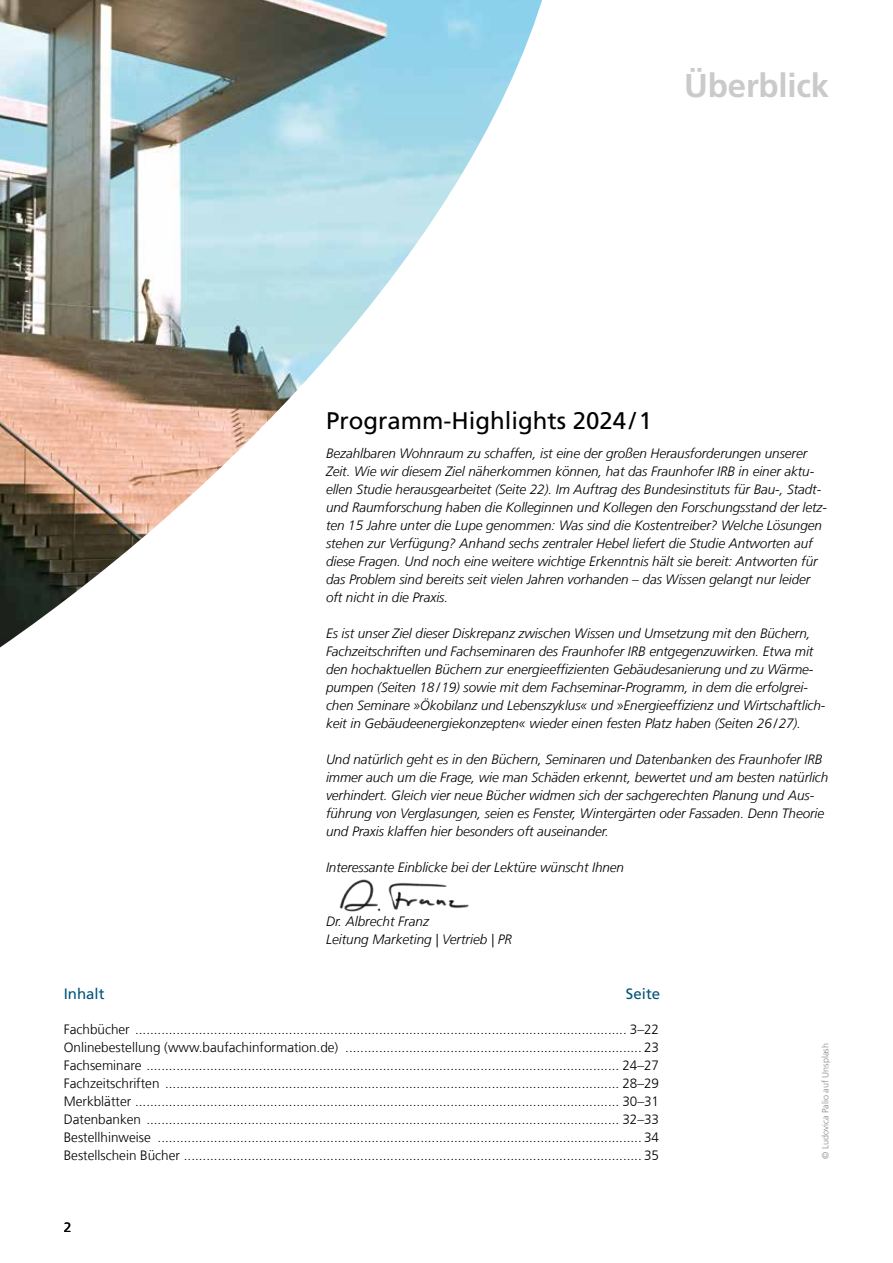
<style>
.page{position:relative;width:893px;height:1263px;background:#fff}
.page>*{position:absolute;margin:0;border:0;box-sizing:border-box;transform-origin:0 0}
.t1{font:700 33px "Frutiger LT Com";letter-spacing:-.005em;color:#cacaca}
.t2{font:24px "Frutiger LT Std";color:#000}
.t3{font:15px "Frutiger LT Com";color:#005478}
.t4{font:italic 300 13.5px/18px "Frutiger LT Com";letter-spacing:-.005em;color:#000}
.t5{font:300 13.5px/18px "Frutiger LT Com";color:#000;text-align:justify}
.t6{font:13.5px "Frutiger LT Com";color:#000}
.t7{font:300 9px "Frutiger LT Com";color:#878787}
</style>
<div class="page">
<svg style="left:0;top:0;width:542px;height:648px"></svg>
<img style="left:339px;top:879px;width:130px;height:33px">
<h1 class="t1" style="left:684px;top:66px;width:147px">Überblick</h1>
<h2 class="t2" style="left:326px;top:407px;width:328px">Programm-Highlights 2024/1</h2>
<p class="t4" style="left:326px;top:444px;width:502px">Bezahlbaren Wohnraum zu schaffen, ist eine der großen Herausforderungen unserer Zeit. Wie wir diesem Ziel näherkommen können, hat das Fraunhofer IRB in einer aktu&shy;ellen Studie herausgearbeitet (Seite 22). Im Auftrag des Bundesinstituts für Bau-, Stadt&shy;und Raumforschung haben die Kolleginnen und Kollegen den Forschungsstand der letz&shy;ten 15 Jahre unter die Lupe genommen: Was sind die Kostentreiber? Welche Lösungen stehen zur Verfügung? Anhand sechs zentraler Hebel liefert die Studie Antworten auf diese Fragen. Und noch eine weitere wichtige Erkenntnis hält sie bereit: Antworten für das Problem sind bereits seit vielen Jahren vorhanden – das Wissen gelangt nur leider oft nicht in die Praxis.</p>
<p class="t4" style="left:326px;top:624px;width:501px">Es ist unser Ziel dieser Diskrepanz zwischen Wissen und Umsetzung mit den Büchern, Fachzeitschriften und Fachseminaren des Fraunhofer IRB entgegenzuwirken. Etwa mit den hochaktuellen Büchern zur energieeffizienten Gebäudesanierung und zu Wärme&shy;pumpen (Seiten 18/19) sowie mit dem Fachseminar-Programm, in dem die erfolgrei&shy;chen Seminare »Ökobilanz und Lebenszyklus« und »Energieeffizienz und Wirtschaftlich&shy;keit in Gebäudeenergiekonzepten« wieder einen festen Platz haben (Seiten 26/27).</p>
<p class="t4" style="left:326px;top:750px;width:504px">Und natürlich geht es in den Büchern, Seminaren und Datenbanken des Fraunhofer IRB immer auch um die Frage, wie man Schäden erkennt, bewertet und am besten natürlich verhindert. Gleich vier neue Bücher widmen sich der sachgerechten Planung und Aus&shy;führung von Verglasungen, seien es Fenster, Wintergärten oder Fassaden. Denn Theorie und Praxis klaffen hier besonders oft auseinander.</p>
<p class="t4" style="left:326px;top:858px;width:300px">Interessante Einblicke bei der Lektüre wünscht Ihnen</p>
<p class="t4" style="left:326px;top:912px;width:188px">Dr. Albrecht Franz<br>Leitung Marketing | Vertrieb | PR</p>
<p class="t3" style="left:64px;top:985px;width:42px">Inhalt</p>
<p class="t3" style="left:626px;top:985px;width:36px">Seite</p>
<p class="t5" style="left:64px;top:1020px;width:597px">Fachbücher ................................................................................................................................... 3–22<br>Onlinebestellung (www.baufachinformation.de) ............................................................................... 23<br>Fachseminare .............................................................................................................................. 24–27<br>Fachzeitschriften ......................................................................................................................... 28–29<br>Merkblätter ................................................................................................................................. 30–31<br>Datenbanken .............................................................................................................................. 32–33<br>Bestellhinweise ................................................................................................................................. 34<br>Bestellschein Bücher .......................................................................................................................... 35</p>
<p class="t6" style="left:64px;top:1219px;width:9px">2</p>
<p class="t7" style="left:820px;top:1159px;width:117px;rotate:-90deg">© Ludovica Palio auf Unsplash</p>
</div>
